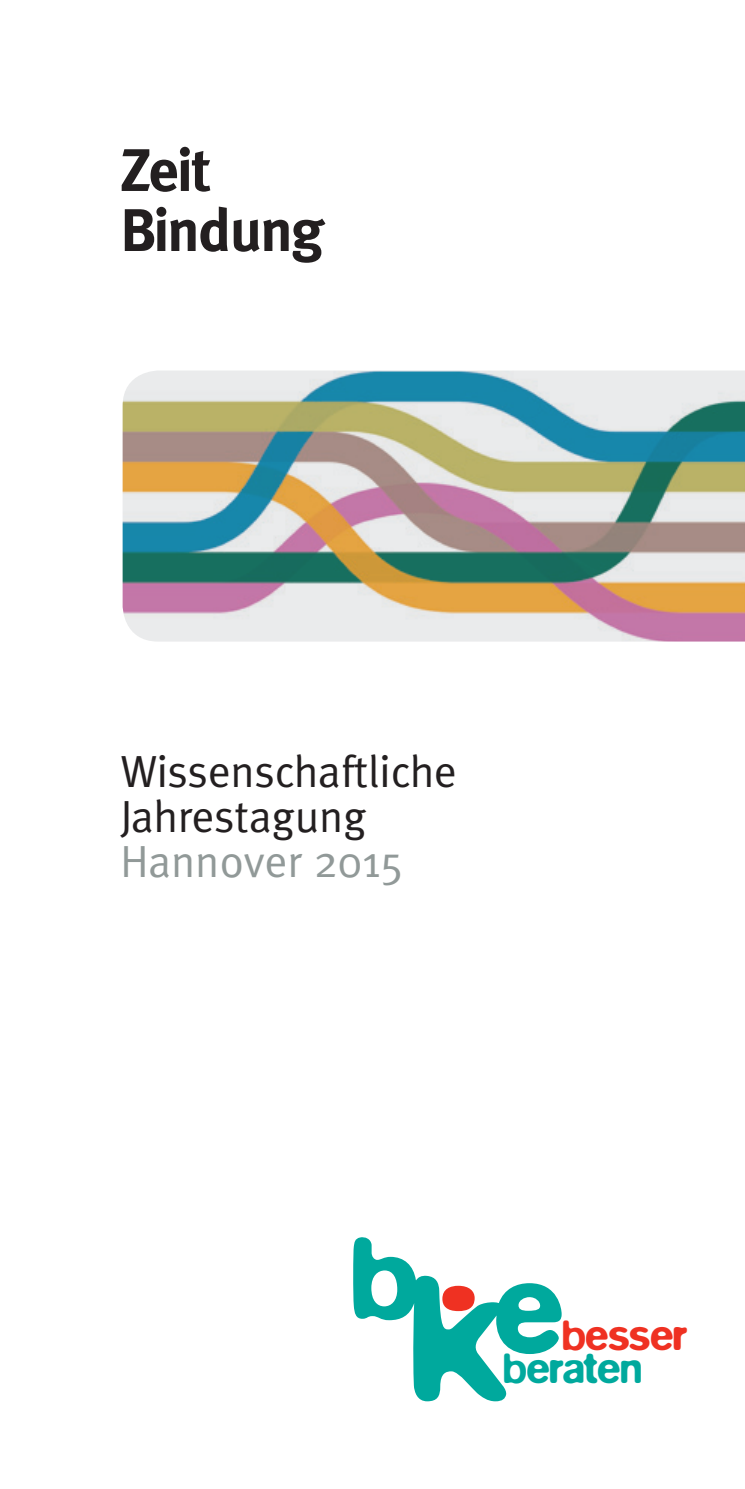
<style>
.page{position:relative;width:745px;height:1489px;background:#fff}
.page>*{position:absolute;margin:0;border:0;box-sizing:border-box;transform-origin:0 0}
.t1{font:700 60px/60px "Meta";letter-spacing:-.025em;color:#231f20}
.t2{font:45px/45px "Meta";color:#231f20}
.t3{font:45px "Meta";color:#919998}
.t4{font:500 43.25px "Blur";letter-spacing:-.02em;color:#00a99d}
.t5{font:500 43.25px "Blur";letter-spacing:-.02em;color:#ef3122}
</style>
<div class="page">
<svg style="left:122px;top:370px;width:622px;height:271px;background:#abafa4"></svg>
<svg style="left:353px;top:1237px;width:208px;height:164px"></svg>
<h1 class="t1" style="left:121px;top:140px;width:205px">Zeit<br>Bindung</h1>
<p class="t2" style="left:121px;top:748px;width:337px">Wissenschaftliche<br>Jahrestagung</p>
<p class="t3" style="left:121px;top:835px;width:285px">Hannover 2015</p>
<p class="t5" style="left:561px;top:1310px;width:127px">besser</p>
<p class="t4" style="left:502px;top:1342px;width:141px">beraten</p>
</div>
